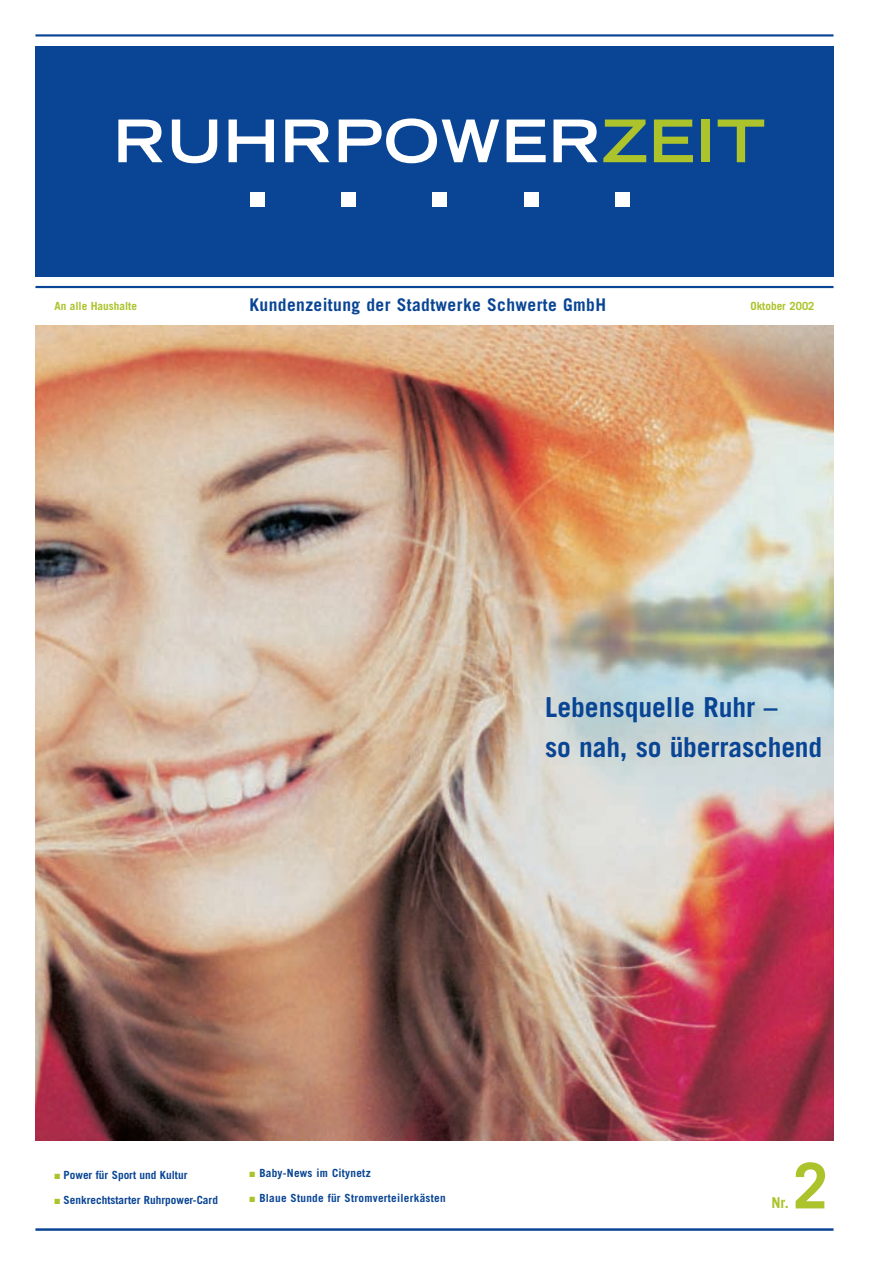
<style>
.page{position:relative;width:869px;height:1265px;background:#fff}
.page>*{position:absolute;margin:0;border:0;box-sizing:border-box;transform-origin:0 0}
.t1{font:700 63.12px "Trade Gothic";color:#acc32b}
.t2{font:700 27.5px/40px "Trade Gothic";letter-spacing:-.005em;color:#094594}
.t3{font:700 17.5px "Trade Gothic";letter-spacing:.02em;color:#094594}
.t4{font:700 15px "Trade Gothic";color:#acc32b}
.t5{font:700 11.25px "Trade Gothic";letter-spacing:.02em;color:#094594}
.t6{font:700 11.25px "Trade Gothic";color:#094594}
.t7{font:700 11.25px "Trade Gothic";color:#acc32b}
.s1{color:#acc32b}
</style>
<div class="page">
<div style="left:35px;top:46px;width:798px;height:230px;background:#094594"></div>
<svg style="left:118px;top:120px;width:45px;height:42px"></svg>
<svg style="left:172px;top:120px;width:45px;height:43px"></svg>
<svg style="left:228px;top:120px;width:46px;height:42px"></svg>
<svg style="left:285px;top:120px;width:44px;height:42px"></svg>
<svg style="left:338px;top:118px;width:161px;height:45px"></svg>
<svg style="left:506px;top:120px;width:39px;height:42px"></svg>
<svg style="left:553px;top:120px;width:44px;height:42px"></svg>
<svg style="left:603px;top:120px;width:43px;height:42px"></svg>
<svg style="left:653px;top:120px;width:39px;height:42px"></svg>
<div style="left:701px;top:120px;width:8px;height:42px;background:#acc32b"></div>
<svg style="left:717px;top:120px;width:46px;height:42px"></svg>
<div style="left:250px;top:192px;width:15px;height:14px;background:#fff"></div>
<div style="left:341px;top:192px;width:15px;height:14px;background:#fff"></div>
<div style="left:432px;top:192px;width:15px;height:14px;background:#fff"></div>
<div style="left:523px;top:192px;width:15px;height:14px;background:#fff"></div>
<div style="left:614px;top:192px;width:15px;height:14px;background:#fff"></div>
<hr style="left:35px;top:34px;width:798px;height:3px;background:#094594">
<hr style="left:35px;top:286px;width:798px;height:2px;background:#094594">
<img style="left:35px;top:326px;width:798px;height:815px">
<hr style="left:35px;top:1228px;width:798px;height:3px;background:#094594">
<p class="t7" style="left:54px;top:302px;width:84px">An alle Haushalte</p>
<h3 class="t3" style="left:249px;top:299px;width:358px">Kundenzeitung der Stadtwerke Schwerte GmbH</h3>
<p class="t7" style="left:750px;top:302px;width:66px">Oktober 2002</p>
<h2 class="t2" style="left:545px;top:690px;width:278px">Lebensquelle Ruhr –<br>so nah, so überraschend</h2>
<p class="t6" style="left:54px;top:1171px;width:134px"><span class="s1">■</span> Power für Sport und Kultur</p>
<p class="t6" style="left:54px;top:1196px;width:165px"><span class="s1">■</span> Senkrechtstarter Ruhrpower-Card</p>
<p class="t5" style="left:249px;top:1169px;width:123px"><span class="s1">■</span> Baby-News im Citynetz</p>
<p class="t5" style="left:249px;top:1194px;width:197px"><span class="s1">■</span> Blaue Stunde für Stromverteilerkästen</p>
<h1 class="t1" style="left:792px;top:1163px;width:37px">2</h1>
<h3 class="t4" style="left:771px;top:1198px;width:19px">Nr.</h3>
</div>
